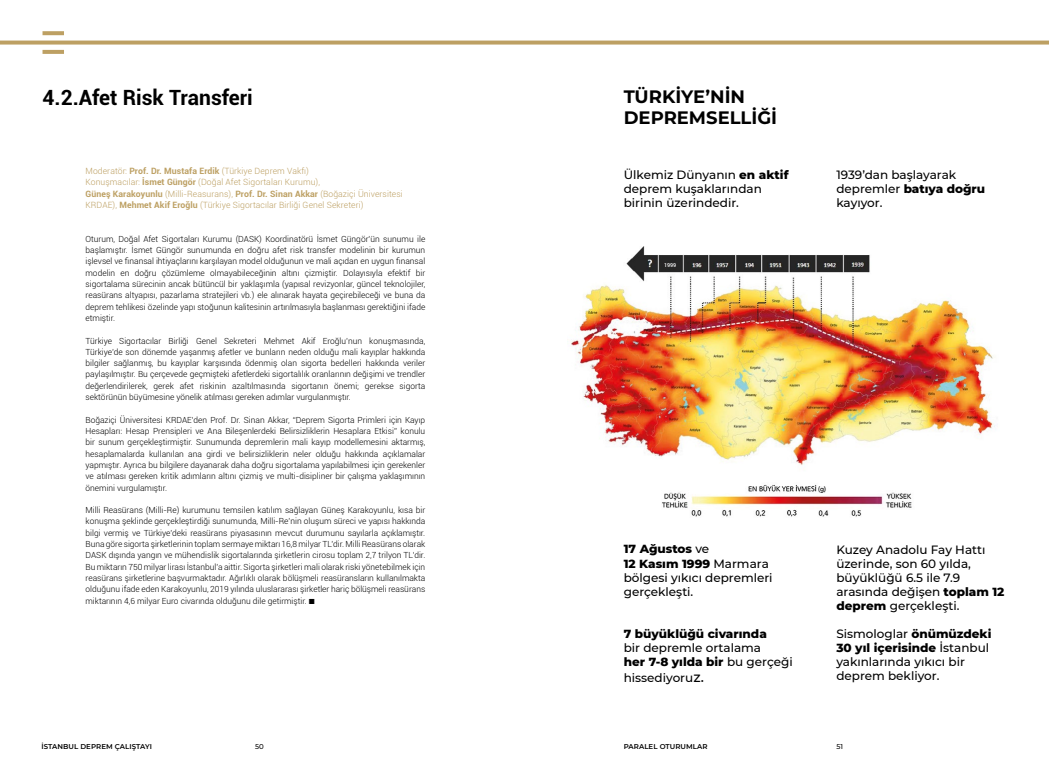
<style>
.page{position:relative;width:1049px;height:766px;background:#fff}
.page>*{position:absolute;margin:0;border:0;box-sizing:border-box;transform-origin:0 0}
.t1{font:700 21px "Roboto";color:#000}
.t2{font:700 18px/21px "Montserrat";color:#000}
.t3{font:500 12px/14px "Montserrat";color:#000}
.t4{font:800 12px "Montserrat";color:#000}
.t5{font:300 8.6px/11.4px "Roboto";letter-spacing:.01em;color:#bda063}
.t6{font:300 8.4px/11.3px "Roboto";color:#000;text-align:justify}
.t7{font:600 7px "Montserrat";letter-spacing:.01em;color:#000}
.t8{font:500 7px "Montserrat";color:#000}
.t9{font:500 5.3px "Roboto";color:#fff}
.s1{font-weight:700;font-size:8.7px}
.s2{font-family:"Source Serif Pro"}
.s3{font-weight:800}
.s4{font-size:14px}
</style>
<div class="page">
<svg style="left:45px;top:31px;width:17px;height:4px"></svg>
<svg style="left:45px;top:50px;width:17px;height:4px"></svg>
<svg style="left:0;top:41px;width:1049px;height:4px;background:#c4aa74"></svg>
<img style="left:571px;top:247px;width:424px;height:219px">
<img style="left:662px;top:485px;width:250px;height:32px">
<div style="left:664px;top:263px;width:17px;height:6px;background:#262626"></div>
<h1 class="t1" style="left:43px;top:83px;width:212px">4.2.Afet Risk Transferi</h1>
<p class="t5" style="left:86px;top:165px;width:319px">Moderatör: <span class="s1">Prof. Dr. Mustafa Erdik</span> (Türkiye Deprem Vakfı)<br>Konuşmacılar: <span class="s1">İsmet Güngör</span> (Doğal Afet Sigortaları Kurumu),<br><span class="s1">Güneş Karakoyunlu</span> (Milli-Reasurans), <span class="s1">Prof. Dr. Sinan Akkar</span> (Boğaziçi Üniversitesi KRDAE), <span class="s1">Mehmet Akif Eroğlu</span> (Türkiye Sigortacılar Birliği Genel Sekreteri)</p>
<p class="t6" style="left:86px;top:233px;width:341px">Oturum, Doğal Afet Sigortaları Kurumu (DASK) Koordinatörü İsmet Güngör’ün sunumu ile başlamıştır. İsmet Güngör sunumunda en doğru afet risk transfer modelinin bir kurumun işlevsel ve finansal ihtiyaçlarını karşılayan model olduğunun ve mali açıdan en uygun finansal modelin en doğru çözümleme olmayabileceğinin altını çizmiştir. Dolayısıyla efektif bir sigortalama sürecinin ancak bütüncül bir yaklaşımla (yapısal revizyonlar, güncel teknolojiler, reasürans altyapısı, pazarlama stratejileri vb.) ele alınarak hayata geçirebileceği ve buna da deprem tehlikesi özelinde yapı stoğunun kalitesinin artırılmasıyla başlanması gerektiğini ifade etmiştir.</p>
<p class="t6" style="left:86px;top:334px;width:341px">Türkiye Sigortacılar Birliği Genel Sekreteri Mehmet Akif Eroğlu’nun konuşmasında, Türkiye’de son dönemde yaşanmış afetler ve bunların neden olduğu mali kayıplar hakkında bilgiler sağlanmış, bu kayıplar karşısında ödenmiş olan sigorta bedelleri hakkında veriler paylaşılmıştır. Bu çerçevede geçmişteki afetlerdeki sigortalılık oranlarının değişimi ve trendler değerlendirilerek, gerek afet riskinin azaltılmasında sigortanın önemi; gerekse sigorta sektörünün büyümesine yönelik atılması gereken adımlar vurgulanmıştır.</p>
<p class="t6" style="left:86px;top:413px;width:341px">Boğaziçi Üniversitesi KRDAE’den Prof. Dr. Sinan Akkar, “Deprem Sigorta Primleri için Kayıp Hesapları: Hesap Prensipleri ve Ana Bileşenlerdeki Belirsizliklerin Hesaplara Etkisi” konulu bir sunum gerçekleştirmiştir. Sunumunda depremlerin mali kayıp modellemesini aktarmış, hesaplamalarda kullanılan ana girdi ve belirsizliklerin neler olduğu hakkında açıklamalar yapmıştır. Ayrıca bu bilgilere dayanarak daha doğru sigortalama yapılabilmesi için gerekenler ve atılması gereken kritik adımların altını çizmiş ve multi-disipliner bir çalışma yaklaşımının önemini vurgulamıştır.</p>
<p class="t6" style="left:86px;top:504px;width:341px">Milli Reasürans (Milli-Re) kurumunu temsilen katılım sağlayan Güneş Karakoyunlu, kısa bir konuşma şeklinde gerçekleştirdiği sunumunda, Milli-Re’nin oluşum süreci ve yapısı hakkında bilgi vermiş ve Türkiye’deki reasürans piyasasının mevcut durumunu sayılarla açıklamıştır.<br>Buna göre sigorta şirketlerinin toplam sermaye miktarı 16,8 milyar TL’dir. Milli Reasürans olarak DASK dışında yangın ve mühendislik sigortalarında şirketlerin cirosu toplam 2,7 trilyon TL’dir.<br>Bu miktarın 750 milyar lirası İstanbul’a aittir. Sigorta şirketleri mali olarak riski yönetebilmek için reasürans şirketlerine başvurmaktadır. Ağırlıklı olarak bölüşmeli reasüransların kullanılmakta olduğunu ifade eden Karakoyunlu, 2019 yılında uluslararası şirketler hariç bölüşmeli reasürans miktarının 4,6 milyar Euro civarında olduğunu dile getirmiştir. <span class="s2">■</span></p>
<h2 class="t2" style="left:624px;top:85px;width:155px">TÜRKİYE’NİN<br>DEPREMSELLİĞİ</h2>
<h3 class="t3" style="left:624px;top:167px;width:166px">Ülkemiz Dünyanın <span class="s3">en aktif </span>deprem kuşaklarından birinin üzerindedir.</h3>
<p class="t9" style="left:664px;top:261px;width:14px">1999</p>
<h3 class="t3" style="left:836px;top:167px;width:150px">1939’dan başlayarak depremler <span class="s3">batıya doğru </span>kayıyor.</h3>
<h3 class="t3" style="left:624px;top:541px;width:150px"><span class="s3">17 Ağustos</span> ve<br><span class="s3">12 Kasım 1999</span> Marmara bölgesi yıkıcı depremleri gerçekleşti.</h3>
<h3 class="t4" style="left:624px;top:624px;width:145px">7 büyüklüğü civarında</h3>
<h3 class="t3" style="left:624px;top:639px;width:171px">bir depremle ortalama<br><span class="s3">her 7-8 yılda bir</span> bu gerçeği</h3>
<h3 class="t3" style="left:624px;top:669px;width:82px">hissediyoru<span class="s4">z.</span></h3>
<h3 class="t3" style="left:836px;top:541px;width:170px">Kuzey Anadolu Fay Hattı üzerinde, son 60 yılda, büyüklüğü 6.5 ile 7.9 arasında değişen <span class="s3">toplam 12 deprem</span> gerçekleşti.</h3>
<h3 class="t3" style="left:836px;top:625px;width:157px">Sismologlar <span class="s3">önümüzdeki<br>30 yıl içerisinde</span> İstanbul yakınlarında yıkıcı bir deprem bekliyor.</h3>
<p class="t7" style="left:41px;top:741px;width:112px">İSTANBUL DEPREM ÇALIŞTAYI</p>
<p class="t8" style="left:255px;top:741px;width:10px">50</p>
<p class="t7" style="left:624px;top:741px;width:85px">PARALEL OTURUMLAR</p>
<p class="t8" style="left:836px;top:741px;width:8px">51</p>
</div>
